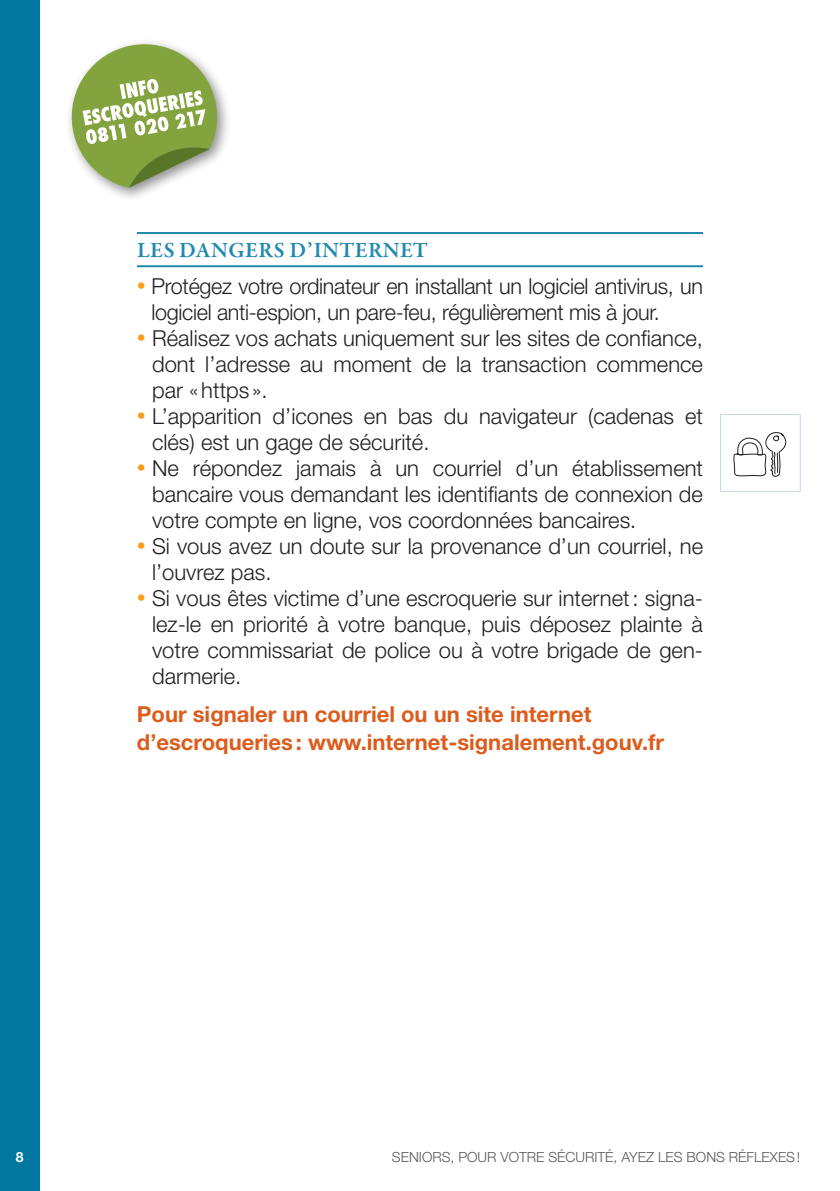
<style>
.page{position:relative;width:840px;height:1191px;background:#fff}
.page>*{position:absolute;margin:0;border:0;box-sizing:border-box;transform-origin:0 0}
.t1{font:300 22px/26px "Helvetica Neue";color:#231f20}
.t2{font:700 22px/28px "Helvetica Neue";color:#db5c1c}
.t3{font:600 22px "Garamond Premr Pro";letter-spacing:.015em;color:#2189ae}
.t4{font:300 14px "Helvetica Neue";color:#57585a}
.t5{font:700 14px "Helvetica Neue";color:#fff}
.s1{font-weight:400;font-size:18px;color:#f89c1c}
</style>
<div class="page">
<div style="left:0;top:0;width:40px;height:1191px;background:#00779f"></div>
<hr style="left:137px;top:232px;width:565px;height:2px;background:#2189ae">
<hr style="left:137px;top:265px;width:565px;height:2px;background:#2189ae">
<div style="left:65px;top:37px;width:167px;height:165px;background:#231f20;opacity:.5"></div>
<svg style="left:66px;top:38px;width:153px;height:150px"></svg>
<svg style="left:733px;top:432px;width:52px;height:45px"></svg>
<div style="left:719px;top:414px;width:81px;height:78px;border:1px solid #c4d8e7"></div>
<p class="t3" style="left:137px;top:236px;width:292px">LES DANGERS D’INTERNET</p>
<p class="t1" style="left:151px;top:273px;width:552px;text-indent:-15px"><span class="s1">•</span> Protégez votre ordinateur en installant un logiciel antivirus, un logiciel anti-espion, un pare-feu, régulièrement mis à jour.</p>
<p class="t1" style="left:152px;top:325px;width:552px;text-align:justify;text-indent:-15px"><span class="s1">•</span> Réalisez vos achats uniquement sur les sites de confiance, dont l’adresse au moment de la transaction commence par «https ».</p>
<p class="t1" style="left:152px;top:403px;width:552px;text-indent:-15px"><span class="s1">•</span> L’apparition d’icones en bas du navigateur (cadenas et clés) est un gage de sécurité.</p>
<p class="t1" style="left:152px;top:455px;width:552px;text-align:justify;text-indent:-15px"><span class="s1">•</span> Ne répondez jamais à un courriel d’un établissement bancaire vous demandant les identifiants de connexion de votre compte en ligne, vos coordonnées bancaires.</p>
<p class="t1" style="left:152px;top:533px;width:552px;text-indent:-15px"><span class="s1">•</span> Si vous avez un doute sur la provenance d’un courriel, ne l’ouvrez pas.</p>
<p class="t1" style="left:152px;top:585px;width:552px;text-align:justify;text-indent:-15px"><span class="s1">•</span> Si vous êtes victime d’une escroquerie sur internet: signa&shy;lez-le en priorité à votre banque, puis déposez plainte à votre commissariat de police ou à votre brigade de gen&shy;darmerie.</p>
<p class="t2" style="left:137px;top:699px;width:528px">Pour signaler un courriel ou un site internet d’escroqueries: www.internet-signalement.gouv.fr</p>
<p class="t5" style="left:16px;top:1148px;width:9px">8</p>
<p class="t4" style="left:391px;top:1148px;width:409px">Seniors, POUR VOTRE SÉCURITÉ, ayez les bons rÉflexes !</p>
</div>
